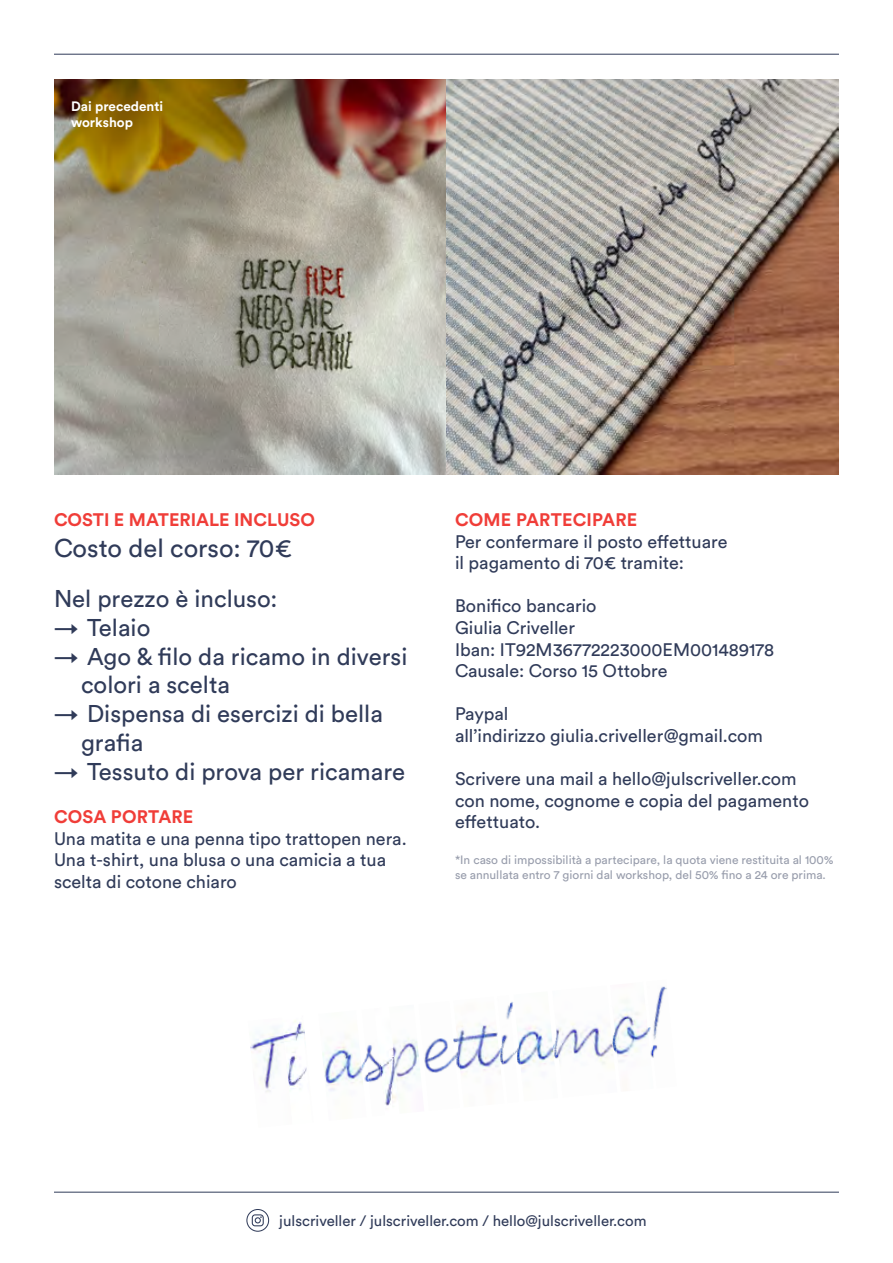
<style>
.page{position:relative;width:893px;height:1263px;background:#fff}
.page>*{position:absolute;margin:0;border:0;box-sizing:border-box;transform-origin:0 0}
.t1{font:25.5px "Circular Std";color:#303b59}
.t2{font:24px/28.8px "Circular Std";color:#303b59}
.t3{font:18px/21.6px "Circular Std";color:#303b59}
.t4{font:700 18px "Circular Std";color:#f03d38}
.t5{font:15px "Circular Std";color:#303b59}
.t6{font:700 13.5px/16.2px "Circular Std";color:#fff}
.t7{font:12px/14.4px "Circular Std";color:#989dac}
</style>
<div class="page">
<svg style="left:246px;top:1209px;width:23px;height:23px"></svg>
<hr style="left:54px;top:54px;width:785px;height:1px;background:#303b59">
<hr style="left:54px;top:1192px;width:785px;height:1px;background:#303b59">
<img style="left:54px;top:79px;width:785px;height:395px">
<img style="left:250px;top:1028px;width:32px;height:64px">
<img style="left:282px;top:1020px;width:25px;height:69px">
<img style="left:322px;top:1036px;width:34px;height:55px">
<img style="left:372px;top:1047px;width:2px;height:35px">
<img style="left:356px;top:1044px;width:16px;height:40px">
<img style="left:399px;top:1038px;width:19px;height:46px">
<img style="left:374px;top:1039px;width:25px;height:67px">
<img style="left:418px;top:1038px;width:31px;height:35px">
<img style="left:464px;top:1024px;width:30px;height:51px">
<img style="left:449px;top:1025px;width:15px;height:50px">
<img style="left:494px;top:1005px;width:15px;height:68px">
<img style="left:509px;top:1002px;width:39px;height:69px">
<img style="left:563px;top:1023px;width:44px;height:42px">
<img style="left:548px;top:1027px;width:15px;height:37px">
<img style="left:621px;top:1008px;width:22px;height:54px">
<img style="left:607px;top:1013px;width:14px;height:49px">
<img style="left:657px;top:986px;width:10px;height:63px">
<img style="left:643px;top:1003px;width:14px;height:55px">
<p class="t6" style="left:71px;top:98px;width:94px">Dai precedenti workshop</p>
<p class="t4" style="left:54px;top:508px;width:262px">COSTI E MATERIALE INCLUSO</p>
<h1 class="t1" style="left:54px;top:532px;width:240px">Costo del corso: 70€</h1>
<h2 class="t2" style="left:54px;top:584px;width:225px">Nel prezzo è incluso:</h2>
<h2 class="t2" style="left:54px;top:613px;width:98px">→ Telaio</h2>
<h2 class="t2" style="left:81px;top:641px;width:328px;text-indent:-27px">→ Ago &amp; filo da ricamo in diversi colori a scelta</h2>
<h2 class="t2" style="left:81px;top:699px;width:303px;text-indent:-27px">→ Dispensa di esercizi di bella grafia</h2>
<h2 class="t2" style="left:54px;top:757px;width:353px">→ Tessuto di prova per ricamare</h2>
<p class="t4" style="left:54px;top:805px;width:141px">COSA PORTARE</p>
<p class="t3" style="left:54px;top:827px;width:354px">Una matita e una penna tipo trattopen nera.<br>Una t-shirt, una blusa o una camicia a tua scelta di cotone chiaro</p>
<p class="t4" style="left:455px;top:508px;width:184px">COME PARTECIPARE</p>
<p class="t3" style="left:455px;top:530px;width:274px">Per confermare il posto effettuare il pagamento di 70€ tramite:</p>
<p class="t3" style="left:455px;top:595px;width:321px">Bonifico bancario<br>Giulia Criveller<br>Iban: IT92M36772223000EM001489178<br>Causale: Corso 15 Ottobre</p>
<p class="t3" style="left:455px;top:703px;width:309px">Paypal<br>all’indirizzo giulia.criveller@gmail.com</p>
<p class="t3" style="left:455px;top:768px;width:355px">Scrivere una mail a hello@julscriveller.com con nome, cognome e copia del pagamento effettuato.</p>
<p class="t7" style="left:455px;top:853px;width:380px">*In caso di impossibilità a partecipare, la quota viene restituita al 100% se annullata entro 7 giorni dal workshop, del 50% fino a 24 ore prima.</p>
<p class="t5" style="left:279px;top:1212px;width:369px">julscriveller / julscriveller.com / hello@julscriveller.com</p>
</div>
